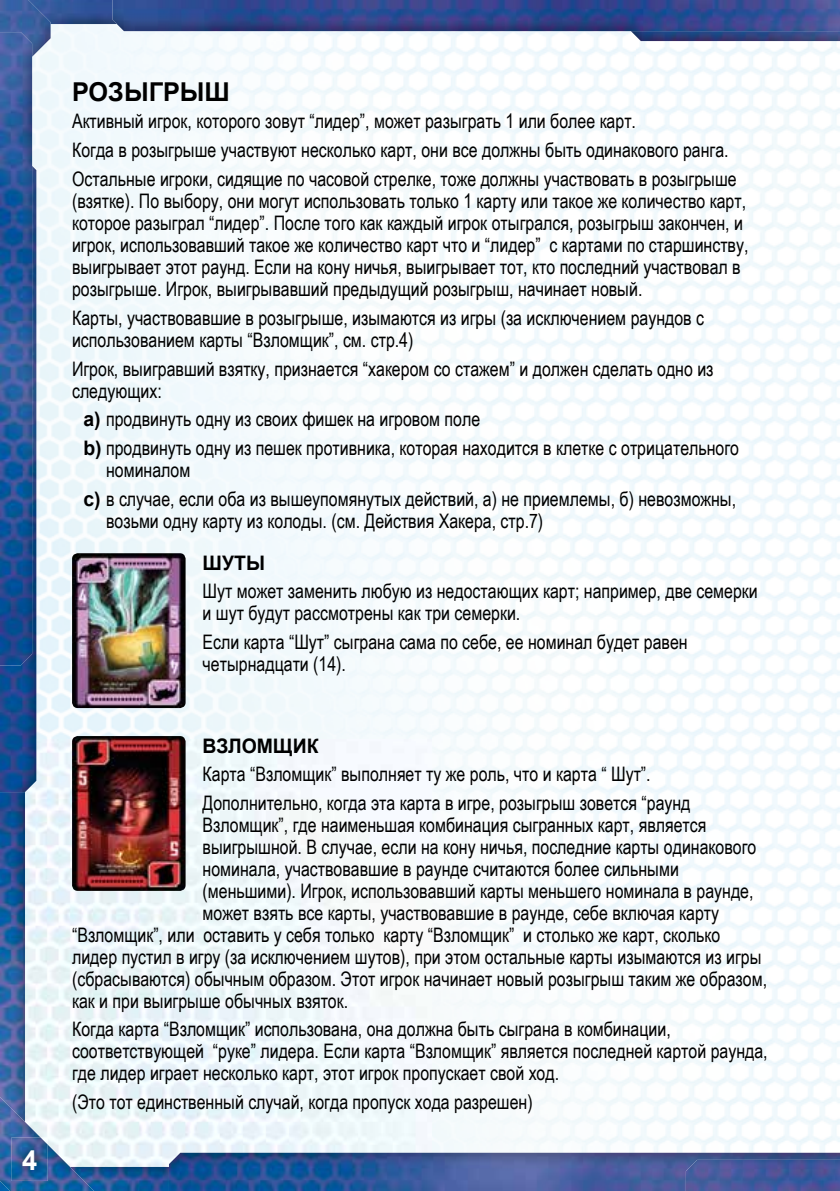
<style>
.page{position:relative;width:840px;height:1191px;background:#fff}
.page>*{position:absolute;margin:0;border:0;box-sizing:border-box;transform-origin:0 0}
.t1{font:700 28px "Arial";color:#fff}
.t2{font:700 26px "Arial";color:#000}
.t3{font:20px/22px "Arial Narrow";color:#000}
.t4{font:700 20px "Arial";color:#000}
.s1{font-family:"Arial";font-weight:700}
</style>
<div class="page">
<img style="left:25px;top:738px;width:407px;height:429px">
<img style="left:36px;top:310px;width:803px;height:428px">
<img style="left:0;top:792px;width:25px;height:305px">
<img style="left:51px;top:0;width:61px;height:24px">
<img style="left:94px;top:1167px;width:75px;height:24px">
<img style="left:0;top:1097px;width:94px;height:94px">
<img style="left:0;top:0;width:51px;height:57px">
<img style="left:0;top:166px;width:36px;height:626px">
<img style="left:630px;top:31px;width:209px;height:10px">
<img style="left:169px;top:1152px;width:670px;height:39px">
<img style="left:0;top:32px;width:32px;height:633px">
<img style="left:112px;top:0;width:727px;height:31px">
<img style="left:685px;top:1159px;width:154px;height:32px">
<img style="left:11px;top:1137px;width:37px;height:43px">
<img style="left:72px;top:553px;width:113px;height:155px">
<img style="left:72px;top:736px;width:113px;height:155px">
<h1 class="t1" style="left:22px;top:1140px;width:17px">4</h1>
<h2 class="t2" style="left:72px;top:73px;width:159px">РОЗЫГРЫШ</h2>
<p class="t3" style="left:72px;top:106px;width:665px;line-height:28.8px">Активный игрок, которого зовут “лидер”, может разыграть 1 или более карт.<br>Когда в розыгрыше участвуют несколько карт, они все должны быть одинакового ранга.<br>Остальные игроки, сидящие по часовой стрелке, тоже должны участвовать в розыгрыше</p>
<p class="t3" style="left:72px;top:189px;width:677px">(взятке). По выбору, они могут использовать только 1 карту или такое же количество карт, которое разыграл “лидер”. После того как каждый игрок отыгрался, розыгрыш закончен, и игрок, использовавший такое же количество карт что и “лидер” с картами по старшинству, выигрывает этот раунд. Если на кону ничья, выигрывает тот, кто последний участвовал в розыгрыше. Игрок, выигрывавший предыдущий розыгрыш, начинает новый.</p>
<p class="t3" style="left:72px;top:306px;width:633px">Карты, участвовавшие в розыгрыше, изымаются из игры (за исключением раундов с использованием карты “Взломщик”, см. стр.4)</p>
<p class="t3" style="left:72px;top:357px;width:642px">Игрок, выигравший взятку, признается “хакером со стажем” и должен сделать одно из следующих:</p>
<p class="t3" style="left:83px;top:404px;width:656px;line-height:28.8px"><span class="s1">a)</span> продвинуть одну из своих фишек на игровом поле<br><span class="s1">b)</span> продвинуть одну из пешек противника, которая находится в клетке с отрицательного</p>
<p class="t3" style="left:83px;top:455px;width:654px;line-height:28.8px;text-indent:23px">номиналом<br><span class="s1">c)</span> в случае, если оба из вышеупомянутых действий, а) не приемлемы, б) невозможны,</p>
<p class="t3" style="left:106px;top:509px;width:438px">возьми одну карту из колоды. (см. Действия Хакера, стр.7)</p>
<p class="t4" style="left:202px;top:549px;width:64px">ШУТЫ</p>
<p class="t3" style="left:202px;top:579px;width:556px">Шут может заменить любую из недостающих карт; например, две семерки и шут будут рассмотрены как три семерки.</p>
<p class="t3" style="left:202px;top:630px;width:486px">Если карта “Шут” сыграна сама по себе, ее номинал будет равен четырнадцати (14).</p>
<p class="t4" style="left:202px;top:732px;width:117px">ВЗЛОМЩИК</p>
<p class="t3" style="left:202px;top:758px;width:489px;line-height:28.8px">Карта “Взломщик” выполняет ту же роль, что и карта “ Шут”.<br>Дополнительно, когда эта карта в игре, розыгрыш зовется “раунд</p>
<p class="t3" style="left:202px;top:812px;width:505px">Взломщик”, где наименьшая комбинация сыгранных карт, является</p>
<p class="t3" style="left:202px;top:834px;width:555px">выигрышной. В случае, если на кону ничья, последние карты одинакового</p>
<p class="t3" style="left:202px;top:856px;width:477px">номинала, участвовавшие в раунде считаются более сильными</p>
<p class="t3" style="left:202px;top:878px;width:552px">(меньшими). Игрок, использовавший карты меньшего номинала в раунде,</p>
<p class="t3" style="left:202px;top:900px;width:517px">может взять все карты, участвовавшие в раунде, себе включая карту</p>
<p class="t3" style="left:72px;top:922px;width:649px">“Взломщик”, или оставить у себя только карту “Взломщик” и столько же карт, сколько</p>
<p class="t3" style="left:72px;top:944px;width:690px">лидер пустил в игру (за исключением шутов), при этом остальные карты изымаются из игры</p>
<p class="t3" style="left:72px;top:966px;width:696px">(сбрасываются) обычным образом. Этот игрок начинает новый розыгрыш таким же образом,</p>
<p class="t3" style="left:72px;top:988px;width:277px">как и при выигрыше обычных взяток.</p>
<p class="t3" style="left:72px;top:1017px;width:696px">Когда карта “Взломщик” использована, она должна быть сыграна в комбинации, соответствующей “руке” лидера. Если карта “Взломщик” является последней картой раунда, где лидер играет несколько карт, этот игрок пропускает свой ход.</p>
<p class="t3" style="left:72px;top:1090px;width:462px">(Это тот единственный случай, когда пропуск хода разрешен)</p>
</div>
